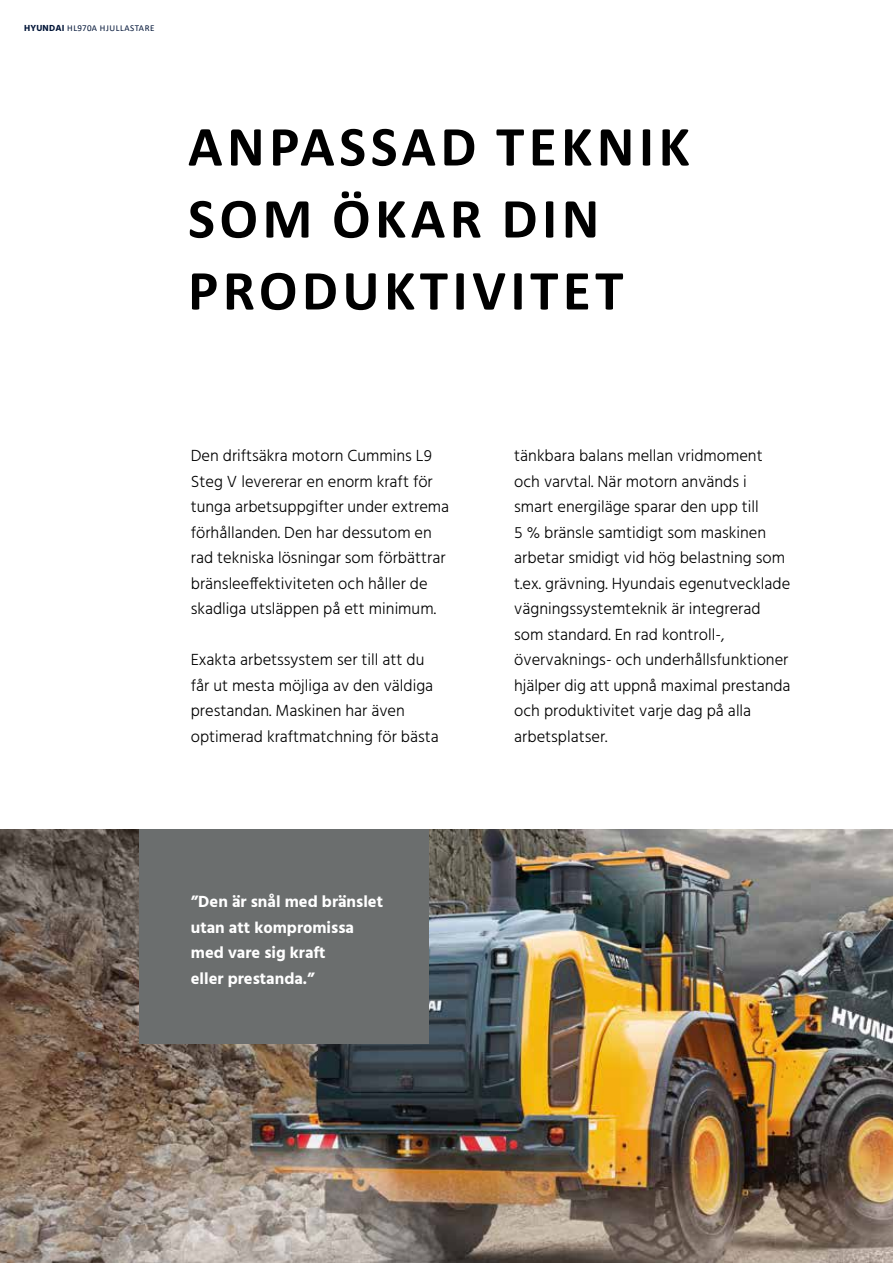
<style>
.page{position:relative;width:893px;height:1263px;background:#fff}
.page>*{position:absolute;margin:0;border:0;box-sizing:border-box;transform-origin:0 0}
.t1{font:700 57px/72px "Calibri";letter-spacing:.08em;color:#000}
.t2{font:300 16.5px/25.5px "Hind";color:#000}
.t3{font:700 16.5px/25.5px "Hind";color:#fff}
.t4{font:9px "Calibri";letter-spacing:.06em;color:#001437}
.s1{font-family:"Hind";font-weight:700}
</style>
<div class="page">
<img style="left:0;top:829px;width:893px;height:434px">
<div style="left:139px;top:829px;width:289px;height:215px;background:#6b6e6e"></div>
<p class="t4" style="left:24px;top:22px;width:132px"><span class="s1">HYUNDAI</span> HL970A HJULLASTARE</p>
<h1 class="t1" style="left:188px;top:110px;width:503px">ANPASSAD TEKNIK<br>SOM ÖKAR DIN<br>PRODUKTIVITET</h1>
<p class="t2" style="left:191px;top:444px;width:260px">Den driftsäkra motorn Cummins L9<br>Steg V levererar en enorm kraft för tunga arbetsuppgifter under extrema förhållanden. Den har dessutom en rad tekniska lösningar som förbättrar bränsleeffektiviteten och håller de skadliga utsläppen på ett minimum.</p>
<p class="t2" style="left:191px;top:648px;width:250px">Exakta arbetssystem ser till att du får ut mesta möjliga av den väldiga prestandan. Maskinen har även optimerad kraftmatchning för bästa</p>
<p class="t2" style="left:514px;top:444px;width:278px">tänkbara balans mellan vridmoment och varvtal. När motorn används i<br>smart energiläge sparar den upp till<br>5 % bränsle samtidigt som maskinen arbetar smidigt vid hög belastning som t.ex. grävning. Hyundais egenutvecklade vägningssystemteknik är integrerad som standard. En rad kontroll-, övervaknings- och underhållsfunktioner hjälper dig att uppnå maximal prestanda och produktivitet varje dag på alla arbetsplatser.</p>
<p class="t3" style="left:191px;top:888px;width:194px">”Den är snål med bränslet utan att kompromissa med vare sig kraft<br>eller prestanda.”</p>
</div>
